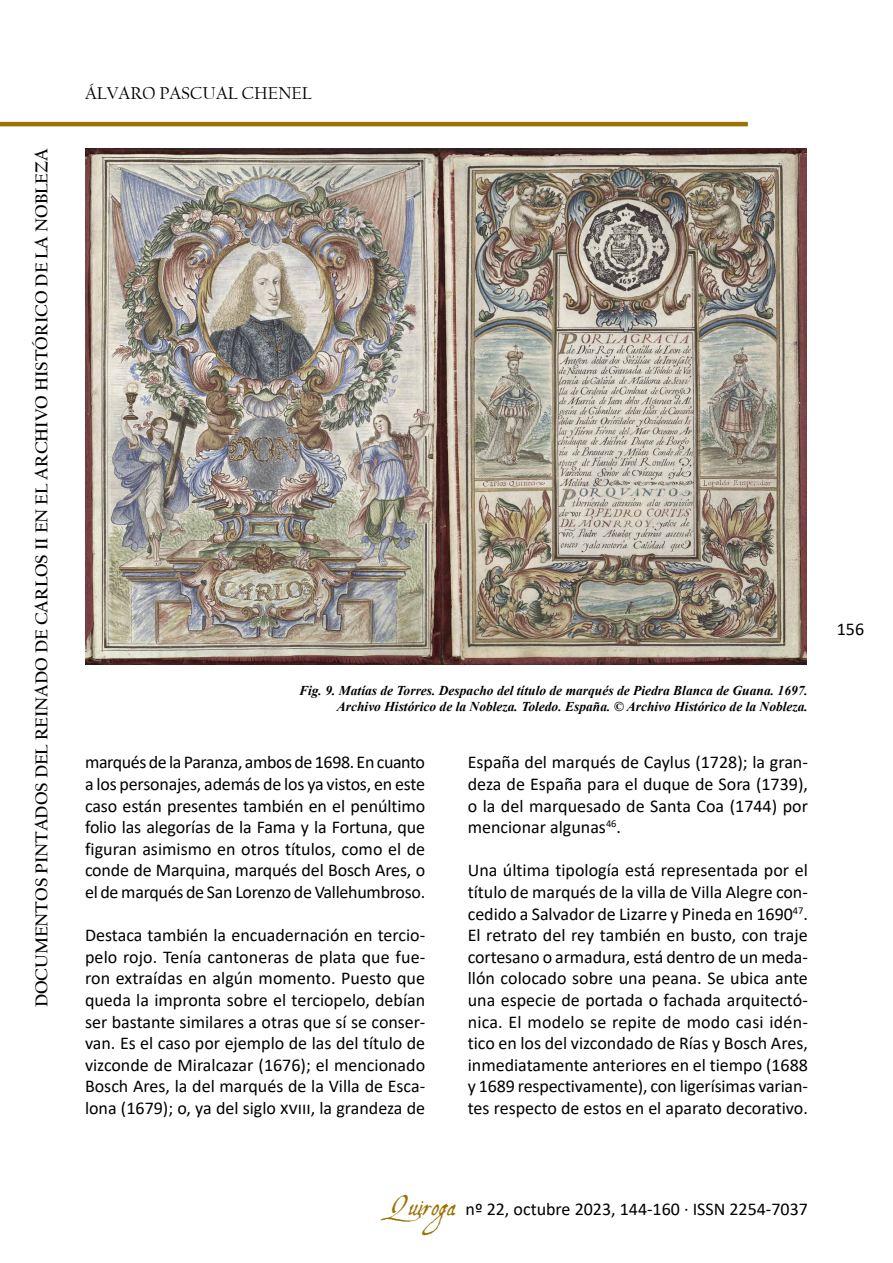
<style>
.page{position:relative;width:893px;height:1263px;background:#fff}
.page>*{position:absolute;margin:0;border:0;box-sizing:border-box;transform-origin:0 0}
.t1{font:18px/21.6px "Calibri";color:#000;text-align:justify}
.t2{font:700 18px "Californian FB";color:#000}
.t3{font:18px "Californian FB";color:#000}
.t4{font:italic 700 13.5px/16.2px "Times New Roman";color:#000;text-align:right}
.s1{font-family:"Aquiline";font-size:27px;color:#9b7305}
</style>
<div class="page">
<hr style="left:0;top:122px;width:748px;height:4px;background:#9b7305">
<img style="left:85px;top:149px;width:722px;height:516px">
<p class="t2" style="left:31px;top:1007px;width:860px;rotate:-90deg">DOCUMENTOS PINTADOS DEL REINADO DE CARLOS II EN EL ARCHIVO HISTÓRICO DE LA NOBLEZA</p>
<p class="t3" style="left:85px;top:83px;width:35px">ÁLVAR</p>
<p class="t3" style="left:143px;top:83px;width:112px">O PAS CUAL CHENE</p>
<p class="t3" style="left:302px;top:83px;width:11px">L</p>
<p class="t4" style="left:299px;top:682px;width:510px">Fig. 9. Matías de Torres. Despacho del título de marqués de Piedra Blanca de Guana. 1697.<br>Archivo Histórico de la Nobleza. Toledo. España. © Archivo Histórico de la Nobleza.</p>
<p class="t1" style="left:85px;top:751px;width:342px">marqués de la Paranza, ambos de 1698. En cuanto a los personajes, además de los ya vistos, en este caso están presentes también en el penúltimo folio las alegorías de la Fama y la Fortuna, que figuran asimismo en otros títulos, como el de conde de Marquina, marqués del Bosch Ares, o el de marqués de San Lorenzo de Vallehumbroso.</p>
<p class="t1" style="left:85px;top:924px;width:342px">Destaca también la encuadernación en tercio&shy;pelo rojo. Tenía cantoneras de plata que fue&shy;ron extraídas en algún momento. Puesto que queda la impronta sobre el terciopelo, debían ser bastante similares a otras que sí se conser&shy;van. Es el caso por ejemplo de las del título de vizconde de Miralcazar (1676); el mencionado Bosch Ares, la del marqués de la Villa de Esca&shy;lona (1679); o, ya del siglo xviii, la grandeza de</p>
<p class="t1" style="left:468px;top:751px;width:342px">España del marqués de Caylus (1728); la gran&shy;deza de España para el duque de Sora (1739), o la del marquesado de Santa Coa (1744) por mencionar algunas<sup>46</sup>.</p>
<p class="t1" style="left:468px;top:859px;width:342px">Una última tipología está representada por el título de marqués de la villa de Villa Alegre con&shy;cedido a Salvador de Lizarre y Pineda en 1690<sup>47</sup>.<br>El retrato del rey también en busto, con traje cortesano o armadura, está dentro de un meda&shy;llón colocado sobre una peana. Se ubica ante una especie de portada o fachada arquitectó&shy;nica. El modelo se repite de modo casi idén&shy;tico en los del vizcondado de Rías y Bosch Ares, inmediatamente anteriores en el tiempo (1688 y 1689 respectivamente), con ligerísimas varian&shy;tes respecto de estos en el aparato decorativo.</p>
<p class="t1" style="left:837px;top:617px;width:29px">156</p>
<p class="t1" style="left:389px;top:1198px;width:420px"><span class="s1">Quiroga</span> nº 22, octubre 2023, 144-160 · ISSN 2254-7037</p>
</div>
